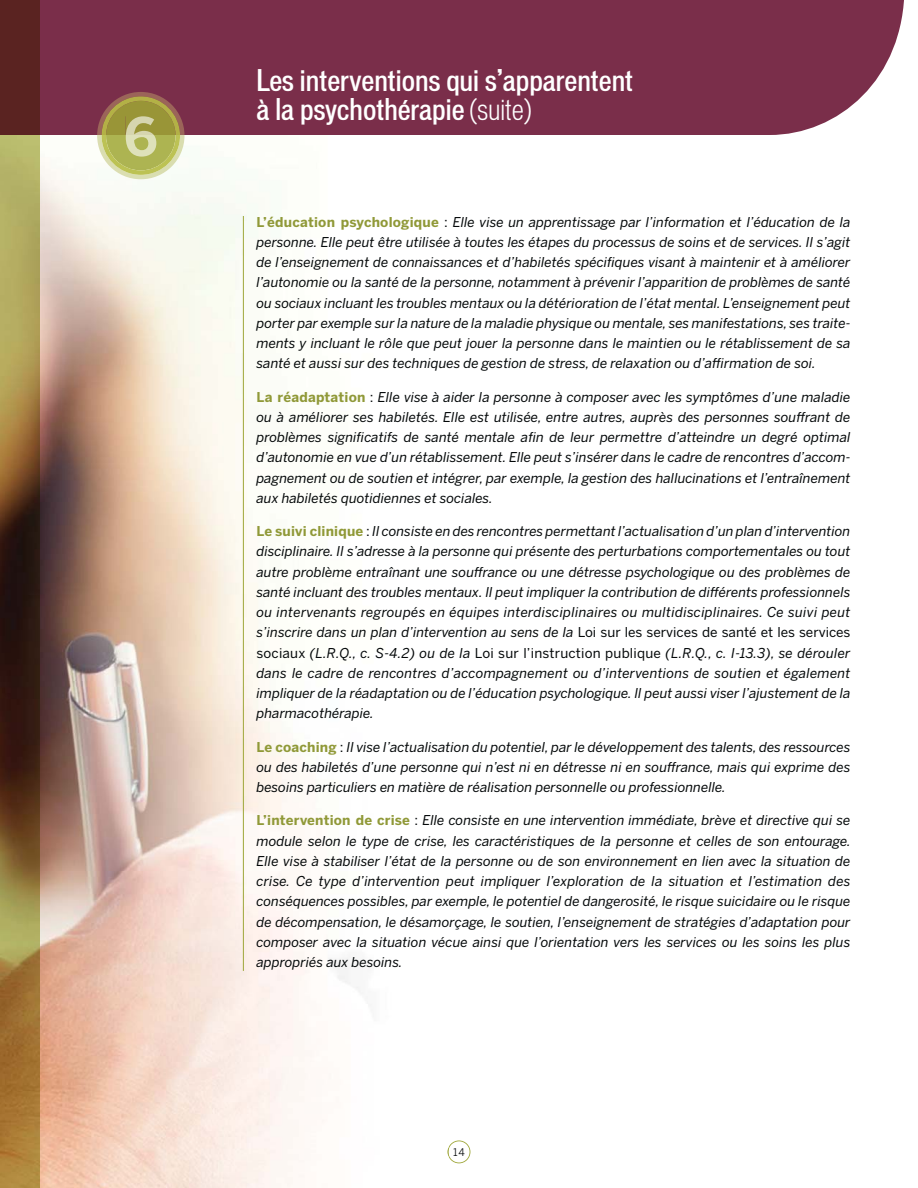
<style>
.page{position:relative;width:918px;height:1188px;background:#fff}
.page>*{position:absolute;margin:0;border:0;box-sizing:border-box;transform-origin:0 0}
.t1{font:700 52.5px "Benton Sans";color:#d6d5af}
.t2{font:500 condensed 28.5px/28.5px "Vonnes";color:#fff}
.t3{font:italic 13.5px/20.2px "Benton Sans";color:#040809;text-align:justify}
.t4{font:10.5px "Benton Sans";color:#040809}
.s1{font-weight:100}
.s2{font-weight:700;font-style:normal;color:#909938}
.s3{font-style:normal}
</style>
<div class="page">
<img style="left:0;top:135px;width:448px;height:1053px">
<svg style="left:448px;top:1140px;width:22px;height:23px"></svg>
<div style="left:40px;top:0;width:864px;height:135px;background:#7a2e4a"></div>
<div style="left:0;top:0;width:40px;height:135px;background:#5a2321"></div>
<hr style="left:243px;top:216px;width:1px;height:755px;background:#9ea638">
<img style="left:97px;top:135px;width:88px;height:44px">
<img style="left:102px;top:135px;width:78px;height:40px">
<svg style="left:97px;top:92px;width:88px;height:43px;background:#947444"></svg>
<img style="left:126px;top:135px;width:30px;height:22px">
<div style="left:126px;top:116px;width:30px;height:19px;background:#999537"></div>
<h1 class="t1" style="left:124px;top:117px;width:36px">6</h1>
<h2 class="t2" style="left:257px;top:68px;width:378px">Les interventions qui s’apparentent à la psychothérapie <span class="s1">(suite)</span></h2>
<p class="t3" style="left:257px;top:213px;width:596px"><span class="s2">L’éducation psychologique</span> <span class="s3">:</span> Elle vise un apprentissage par l’information et l’éducation de la personne. Elle peut être utilisée à toutes les étapes du processus de soins et de services. Il s’agit de l’enseignement de connaissances et d’habiletés spécifiques visant à maintenir et à améliorer l’autonomie ou la santé de la personne, notamment à prévenir l’apparition de problèmes de santé ou sociaux incluant les troubles mentaux ou la détérioration de l’état mental. L’enseignement peut porter par exemple sur la nature de la maladie physique ou mentale, ses manifestations, ses traite&shy;ments y incluant le rôle que peut jouer la personne dans le maintien ou le rétablissement de sa santé et aussi sur des techniques de gestion de stress, de relaxation ou d’affirmation de soi.</p>
<p class="t3" style="left:257px;top:387px;width:596px"><span class="s2">La réadaptation</span> <span class="s3">:</span> Elle vise à aider la personne à composer avec les symptômes d’une maladie ou à améliorer ses habiletés. Elle est utilisée, entre autres, auprès des personnes souffrant de problèmes significatifs de santé mentale afin de leur permettre d’atteindre un degré optimal d’autonomie en vue d’un rétablissement. Elle peut s’insérer dans le cadre de rencontres d’accom&shy;pagnement ou de soutien et intégrer, par exemple, la gestion des hallucinations et l’entraînement aux habiletés quotidiennes et sociales.</p>
<p class="t3" style="left:257px;top:522px;width:596px"><span class="s2">Le suivi clinique</span> <span class="s3">:</span> Il consiste en des rencontres permettant l’actualisation d’un plan d’intervention disciplinaire. Il s’adresse à la personne qui présente des perturbations comportementales ou tout autre problème entraînant une souffrance ou une détresse psychologique ou des problèmes de santé incluant des troubles mentaux. Il peut impliquer la contribution de différents professionnels ou intervenants regroupés en équipes interdisciplinaires ou multidisciplinaires. Ce suivi peut s’inscrire dans un plan d’intervention au sens de la <span class="s3">Loi sur les services de santé et les services sociaux</span> (L.R.Q., c. S-4.2) ou de la <span class="s3">Loi sur l’instruction publique</span> (L.R.Q., c. I-13.3), se dérouler dans le cadre de rencontres d’accompagnement ou d’interventions de soutien et également impliquer de la réadaptation ou de l’éducation psychologique. Il peut aussi viser l’ajustement de la pharmacothérapie.</p>
<p class="t3" style="left:257px;top:737px;width:596px"><span class="s2">Le coaching</span> <span class="s3">:</span> Il vise l’actualisation du potentiel, par le développement des talents, des ressources ou des habiletés d’une personne qui n’est ni en détresse ni en souffrance, mais qui exprime des besoins particuliers en matière de réalisation personnelle ou professionnelle.</p>
<p class="t3" style="left:257px;top:811px;width:596px"><span class="s2">L’intervention de crise</span> <span class="s3">:</span> Elle consiste en une intervention immédiate, brève et directive qui se module selon le type de crise, les caractéristiques de la personne et celles de son entourage.<br>Elle vise à stabiliser l’état de la personne ou de son environnement en lien avec la situation de crise. Ce type d’intervention peut impliquer l’exploration de la situation et l’estimation des conséquences possibles, par exemple, le potentiel de dangerosité, le risque suicidaire ou le risque de décompensation, le désamorçage, le soutien, l’enseignement de stratégies d’adaptation pour composer avec la situation vécue ainsi que l’orientation vers les services ou les soins les plus appropriés aux besoins.</p>
<p class="t4" style="left:453px;top:1148px;width:13px">14</p>
</div>
